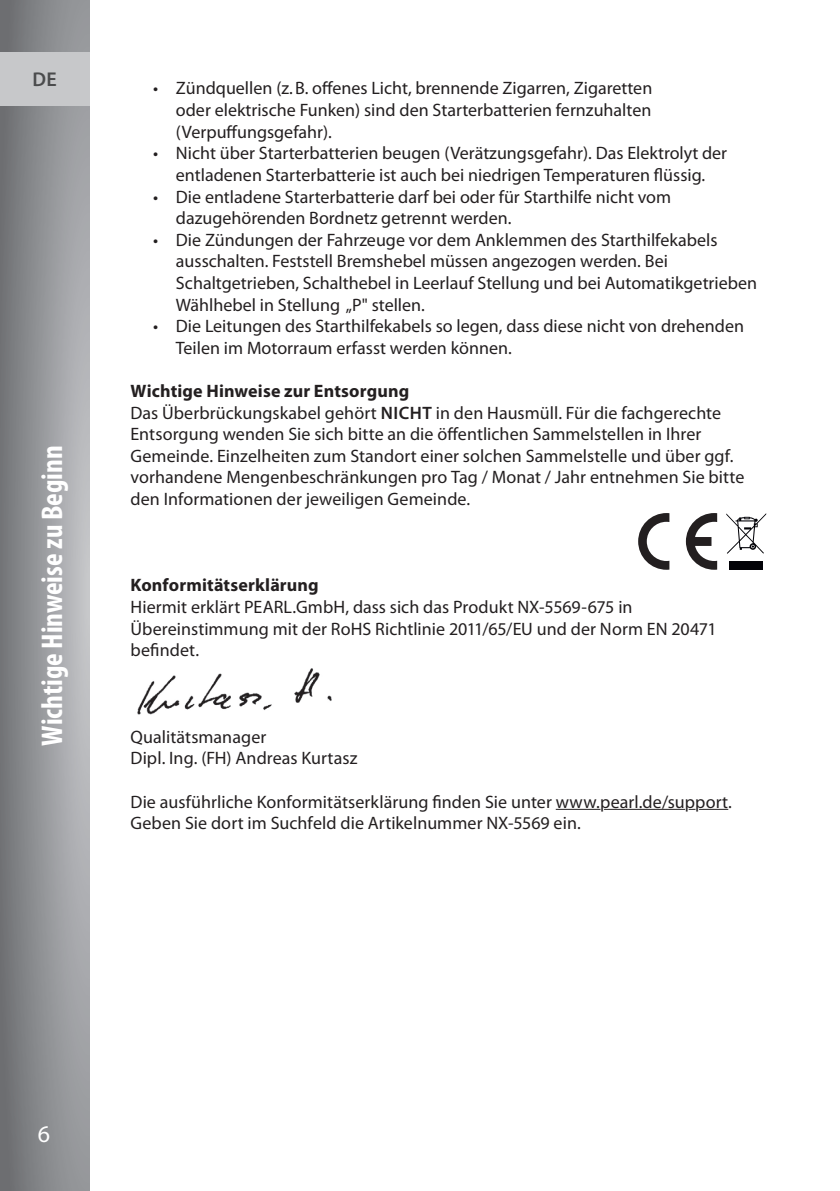
<style>
.page{position:relative;width:840px;height:1191px;background:#fff}
.page>*{position:absolute;margin:0;border:0;box-sizing:border-box;transform-origin:0 0}
.t1{font:700 condensed 30px "Myriad Pro";color:#fff}
.t2{font:24px "Myriad Pro";color:#fff}
.t3{font:600 20px "Myriad Pro";color:#4b4c4d}
.t4{font:18px/21.6px "Myriad Pro";color:#231f20}
.t5{font:700 18px "Myriad Pro";letter-spacing:.01em;color:#231f20}
.s1{font-weight:700}
.s2{font-weight:600}
</style>
<div class="page">
<svg style="left:0;top:0;width:89px;height:1191px;background:#929497"></svg>
<div style="left:0;top:52px;width:89px;height:54px;background:#c7c8ca"></div>
<hr style="left:555px;top:809px;width:172px;height:1px;background:#231f20">
<svg style="left:638px;top:513px;width:31px;height:57px"></svg>
<svg style="left:685px;top:513px;width:31px;height:57px"></svg>
<svg style="left:726px;top:513px;width:39px;height:41px"></svg>
<div style="left:729px;top:562px;width:33px;height:8px;background:#020207"></div>
<img style="left:137px;top:668px;width:195px;height:47px">
<svg style="left:599px;top:808px;width:12px;height:2px"></svg>
<svg style="left:683px;top:808px;width:23px;height:2px"></svg>
<p class="t3" style="left:33px;top:67px;width:26px">DE</p>
<h1 class="t1" style="left:33px;top:745px;width:302px;rotate:-90deg">Wichtige Hinweise zu Beginn</h1>
<p class="t4" style="left:176px;top:77px;width:477px;text-align:justify;text-indent:-23px">• Zündquellen (z.B. offenes Licht, brennende Zigarren, Zigaretten oder elektrische Funken) sind den Starterbatterien fernzuhalten (Verpuffungsgefahr).</p>
<p class="t4" style="left:153px;top:142px;width:575px;text-align:center">• Nicht über Starterbatterien beugen (Verätzungsgefahr). Das Elektrolyt der entladenen Starterbatterie ist auch bei niedrigen Temperaturen flüssig.</p>
<p class="t4" style="left:176px;top:185px;width:496px;text-indent:-23px">• Die entladene Starterbatterie darf bei oder für Starthilfe nicht vom dazugehörenden Bordnetz getrennt werden.</p>
<p class="t4" style="left:176px;top:229px;width:582px;text-indent:-23px">• Die Zündungen der Fahrzeuge vor dem Anklemmen des Starthilfekabels ausschalten. Feststell Bremshebel müssen angezogen werden. Bei Schaltgetrieben, Schalthebel in Leerlauf Stellung und bei Automatikgetrieben Wählhebel in Stellung „P" stellen.</p>
<p class="t4" style="left:176px;top:315px;width:569px;text-indent:-23px">• Die Leitungen des Starthilfekabels so legen, dass diese nicht von drehenden<br>Teilen im Motorraum erfasst werden können.</p>
<p class="t4" style="left:130px;top:380px;width:615px"><span class="s1">Wichtige Hinweise zur Entsorgung<br></span>Das Überbrückungskabel gehört <span class="s2">NICHT</span> in den Hausmüll. Für die fachgerechte Entsorgung wenden Sie sich bitte an die öffentlichen Sammelstellen in Ihrer Gemeinde. Einzelheiten zum Standort einer solchen Sammelstelle und über ggf. vorhandene Mengenbeschränkungen pro Tag / Monat / Jahr entnehmen Sie bitte den Informationen der jeweiligen Gemeinde.</p>
<p class="t5" style="left:130px;top:573px;width:190px">Konformitätserklärung</p>
<p class="t4" style="left:130px;top:596px;width:587px">Hiermit erklärt PEARL.GmbH, dass sich das Produkt NX-5569-675 in<br>Übereinstimmung mit der RoHS Richtlinie 2011/65/EU und der Norm EN 20471 befindet.</p>
<p class="t4" style="left:130px;top:725px;width:228px">Qualitätsmanager<br>Dipl. Ing. (FH) Andreas Kurtasz</p>
<p class="t4" style="left:130px;top:790px;width:602px">Die ausführliche Konformitätserklärung finden Sie unter www.pearl.de/support.<br>Geben Sie dort im Suchfeld die Artikelnummer NX-5569 ein.</p>
<h2 class="t2" style="left:38px;top:1119px;width:14px">6</h2>
</div>
